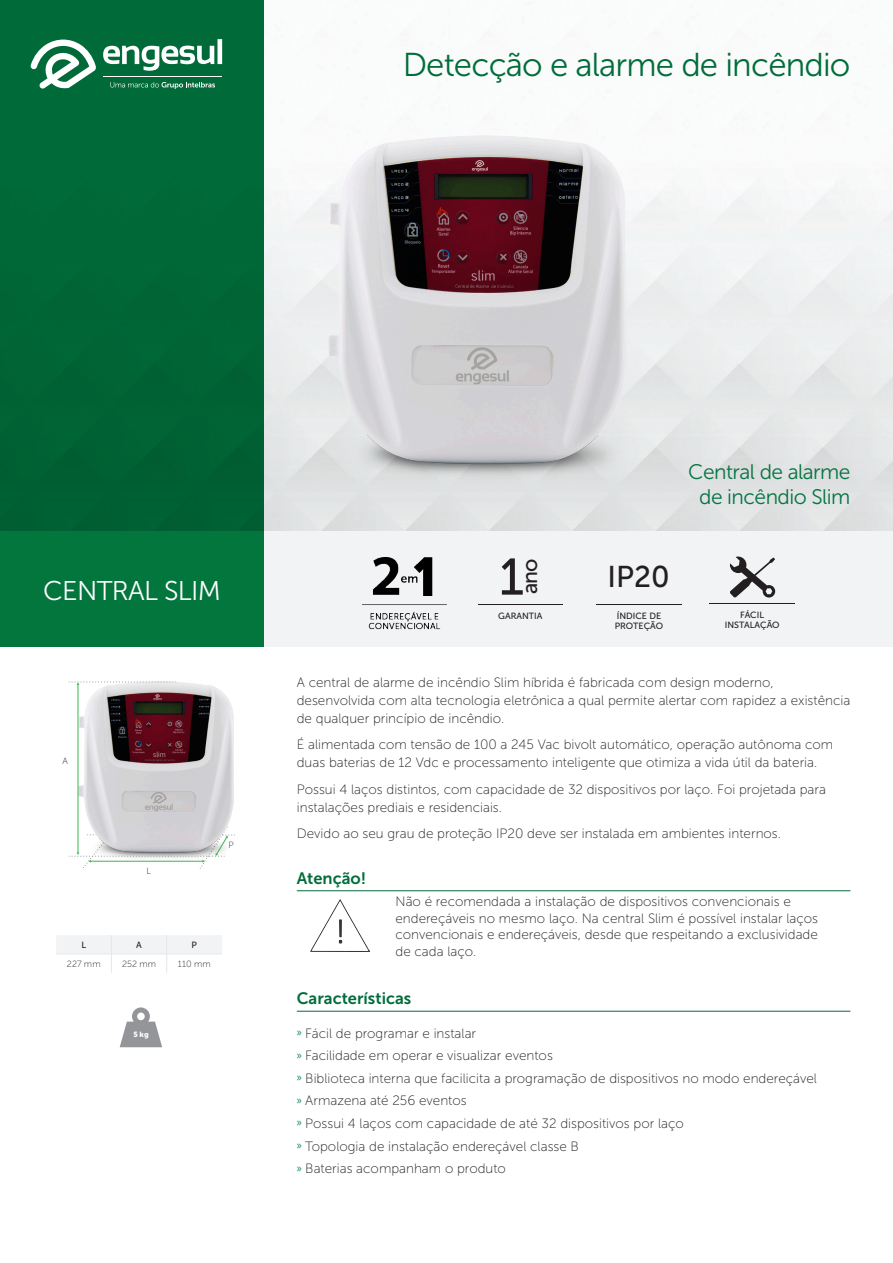
<style>
.page{position:relative;width:893px;height:1263px;background:#fff}
.page>*{position:absolute;margin:0;border:0;box-sizing:border-box;transform-origin:0 0}
.t1{font:51.3px "Museo Sans 500";color:#231f20}
.Nome_da_Família{font:33px "Museo Sans 300";letter-spacing:-.025em;color:#006d3a}
.t2{font:30px "Museo Sans 500";color:#231f20}
.Nome_do_Produto{font:27px "Museo Sans 300";letter-spacing:-.025em;color:#fff}
.t3{font:21.3px "Museo Sans 500";color:#231f20}
.Descrição_do_Produto{font:21px/25.2px "Museo Sans 300";letter-spacing:-.025em;color:#067544;text-align:center}
.Título{font:16.5px "Museo Sans 700";color:#006d3a}
.Texto{font:13.5px/18px "Museo Sans 100";color:#231f20}
.Medidas_Título{font:9px/9.6px "Museo Sans 500";color:#231f20}
.Medidas{font:9px "Museo Sans 100";letter-spacing:.015em;color:#231f20}
.Peso{font:7.5px "Museo Sans 900";color:#fff}
.s1{font-family:"Myriad Pro";font-size:12px;color:#078c47}
</style>
<div class="page">
<div style="left:0;top:0;width:264px;height:592px;background:#006d3a"></div>
<div style="left:263px;top:532px;width:630px;height:115px;background:#f2f3f4"></div>
<div style="left:0;top:532px;width:264px;height:115px;background:#03763e"></div>
<svg style="left:30px;top:40px;width:66px;height:49px"></svg>
<svg style="left:103px;top:39px;width:119px;height:32px"></svg>
<hr style="left:103px;top:77px;width:119px;height:1px;background:#fff">
<svg style="left:110px;top:82px;width:105px;height:7px"></svg>
<img style="left:79px;top:682px;width:154px;height:145px">
<hr style="left:78px;top:684px;width:1px;height:169px;background:#3ab54a">
<svg style="left:69px;top:681px;width:108px;height:4px"></svg>
<svg style="left:69px;top:827px;width:166px;height:42px"></svg>
<svg style="left:56px;top:935px;width:166px;height:38px"></svg>
<svg style="left:120px;top:1007px;width:42px;height:40px"></svg>
<hr style="left:297px;top:1011px;width:553px;height:1px;background:#006d3a">
<img style="left:328px;top:135px;width:297px;height:369px">
<hr style="left:297px;top:890px;width:553px;height:1px;background:#006d3a">
<img style="left:311px;top:899px;width:59px;height:52px">
<hr style="left:596px;top:604px;width:85px;height:1px;background:#231f20">
<svg style="left:730px;top:556px;width:45px;height:41px"></svg>
<hr style="left:710px;top:603px;width:85px;height:1px;background:#231f20">
<hr style="left:478px;top:604px;width:85px;height:1px;background:#231f20">
<img style="left:362px;top:557px;width:85px;height:73px">
<p class="Nome_da_Família" style="left:403px;top:47px;width:449px">Detecção e alarme de incêndio</p>
<p class="Nome_do_Produto" style="left:43px;top:576px;width:179px">CENTRAL SLIM</p>
<p class="Medidas" style="left:63px;top:756px;width:7px">A</p>
<p class="Medidas" style="left:146px;top:866px;width:6px">L</p>
<p class="Medidas" style="left:229px;top:840px;width:7px">P</p>
<p class="Medidas_Título" style="left:81px;top:940px;width:6px">L</p>
<p class="Medidas_Título" style="left:136px;top:940px;width:7px">A</p>
<p class="Medidas_Título" style="left:192px;top:940px;width:7px">P</p>
<p class="Medidas" style="left:67px;top:959px;width:35px">227 mm</p>
<p class="Medidas" style="left:122px;top:959px;width:36px">252 mm</p>
<p class="Medidas" style="left:178px;top:959px;width:34px">110 mm</p>
<p class="Peso" style="left:134px;top:1030px;width:17px">5 kg</p>
<p class="t1" style="left:499px;top:549px;width:27px">1</p>
<p class="t3" style="left:518px;top:594px;width:37px;rotate:-90deg">ano</p>
<p class="Medidas_Título" style="left:498px;top:612px;width:46px">GARANTIA</p>
<p class="Descrição_do_Produto" style="left:688px;top:459px;width:164px">Central de alarme de incêndio Slim</p>
<p class="t2" style="left:607px;top:561px;width:64px">IP20</p>
<p class="Medidas_Título" style="left:615px;top:611px;width:50px">ÍNDICE DE<br>PROTEÇÃO</p>
<p class="Medidas_Título" style="left:725px;top:610px;width:56px;text-align:center">FÁCIL<br>INSTALAÇÃO</p>
<p class="Texto" style="left:297px;top:673px;width:555px">A central de alarme de incêndio Slim híbrida é fabricada com design moderno, desenvolvida com alta tecnologia eletrônica a qual permite alertar com rapidez a existência de qualquer princípio de incêndio.</p>
<p class="Texto" style="left:297px;top:735px;width:538px">É alimentada com tensão de 100 a 245 Vac bivolt automático, operação autônoma com duas baterias de 12 Vdc e processamento inteligente que otimiza a vida útil da bateria.</p>
<p class="Texto" style="left:297px;top:780px;width:531px">Possui 4 laços distintos, com capacidade de 32 dispositivos por laço. Foi projetada para instalações prediais e residenciais.</p>
<p class="Texto" style="left:297px;top:825px;width:486px">Devido ao seu grau de proteção IP20 deve ser instalada em ambientes internos.</p>
<p class="Título" style="left:297px;top:869px;width:71px">Atenção!</p>
<p class="Texto" style="left:395px;top:893px;width:424px;line-height:16.5px">Não é recomendada a instalação de dispositivos convencionais e endereçáveis no mesmo laço. Na central Slim é possível instalar laços convencionais e endereçáveis, desde que respeitando a exclusividade de cada laço.</p>
<p class="Título" style="left:297px;top:989px;width:116px">Características</p>
<p class="Texto" style="left:297px;top:1024px;width:181px"><span class="s1">»</span> Fácil de programar e instalar</p>
<p class="Texto" style="left:297px;top:1047px;width:258px"><span class="s1">»</span> Facilidade em operar e visualizar eventos</p>
<p class="Texto" style="left:297px;top:1069px;width:522px"><span class="s1">»</span> Biblioteca interna que facilicita a programação de dispositivos no modo endereçável</p>
<p class="Texto" style="left:297px;top:1092px;width:171px"><span class="s1">»</span> Armazena até 256 eventos</p>
<p class="Texto" style="left:297px;top:1114px;width:389px"><span class="s1">»</span> Possui 4 laços com capacidade de até 32 dispositivos por laço</p>
<p class="Texto" style="left:297px;top:1137px;width:284px"><span class="s1">»</span> Topologia de instalação endereçável classe B</p>
<p class="Texto" style="left:297px;top:1159px;width:211px"><span class="s1">»</span> Baterias acompanham o produto</p>
</div>
